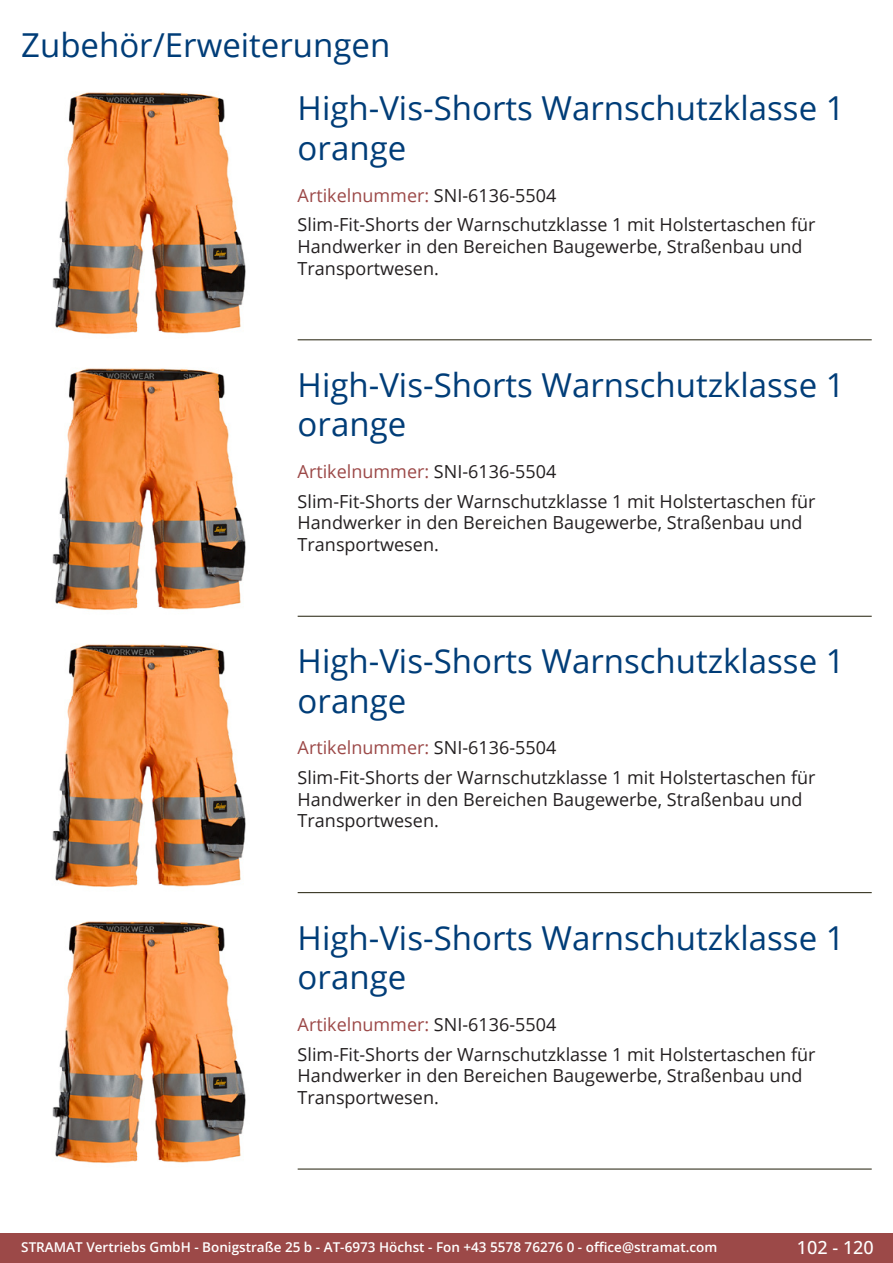
<style>
.page{position:relative;width:893px;height:1263px;background:#fff}
.page>*{position:absolute;margin:0;border:0;box-sizing:border-box;transform-origin:0 0}
.Produkttitel{font:33px/39.6px "Open Sans";color:#003d78}
.RastTitel{font:33px "Open Sans";color:#003d78}
.Beschreibung_Text{font:18px/21.6px "Open Sans";color:#231f20}
.TechDaten_Überschrif{font:18px "Open Sans";color:#9c4948}
.t1{font:500 18px "Open Sans";color:#fff}
.t2{font:600 13.5px "Open Sans";color:#fff}
.s1{color:#231f20}
</style>
<div class="page">
<div style="left:0;top:1233px;width:893px;height:30px;background:#9c4948"></div>
<hr style="left:298px;top:340px;width:574px;height:1px;background:#201d08">
<hr style="left:298px;top:616px;width:574px;height:1px;background:#201d08">
<hr style="left:298px;top:892px;width:574px;height:1px;background:#201d08">
<hr style="left:298px;top:1169px;width:574px;height:1px;background:#201d08">
<img style="left:52px;top:92px;width:194px;height:242px">
<img style="left:52px;top:368px;width:194px;height:242px">
<img style="left:52px;top:644px;width:194px;height:243px">
<img style="left:52px;top:921px;width:194px;height:242px">
<p class="RastTitel" style="left:21px;top:22px;width:370px">Zubehör/Erweiterungen</p>
<p class="Produkttitel" style="left:298px;top:88px;width:548px">High-Vis-Shorts Warnschutzklasse 1 orange</p>
<p class="TechDaten_Überschrif" style="left:298px;top:183px;width:260px">Artikelnummer: <span class="s1">SNI-6136-5504</span></p>
<p class="Beschreibung_Text" style="left:298px;top:214px;width:519px">Slim-Fit-Shorts der Warnschutzklasse 1 mit Holstertaschen fü r<br>Handwerker in den Bereichen Baugewerbe, Straßenbau und<br>Transportwesen.</p>
<p class="Produkttitel" style="left:298px;top:364px;width:548px">High-Vis-Shorts Warnschutzklasse 1 orange</p>
<p class="TechDaten_Überschrif" style="left:298px;top:459px;width:260px">Artikelnummer: <span class="s1">SNI-6136-5504</span></p>
<p class="Beschreibung_Text" style="left:298px;top:490px;width:519px">Slim-Fit-Shorts der Warnschutzklasse 1 mit Holstertaschen fü r<br>Handwerker in den Bereichen Baugewerbe, Straßenbau und<br>Transportwesen.</p>
<p class="Produkttitel" style="left:298px;top:640px;width:548px">High-Vis-Shorts Warnschutzklasse 1 orange</p>
<p class="TechDaten_Überschrif" style="left:298px;top:735px;width:260px">Artikelnummer: <span class="s1">SNI-6136-5504</span></p>
<p class="Beschreibung_Text" style="left:298px;top:766px;width:519px">Slim-Fit-Shorts der Warnschutzklasse 1 mit Holstertaschen fü r<br>Handwerker in den Bereichen Baugewerbe, Straßenbau und<br>Transportwesen.</p>
<p class="Produkttitel" style="left:298px;top:917px;width:548px">High-Vis-Shorts Warnschutzklasse 1 orange</p>
<p class="TechDaten_Überschrif" style="left:298px;top:1012px;width:260px">Artikelnummer: <span class="s1">SNI-6136-5504</span></p>
<p class="Beschreibung_Text" style="left:298px;top:1043px;width:519px">Slim-Fit-Shorts der Warnschutzklasse 1 mit Holstertaschen fü r<br>Handwerker in den Bereichen Baugewerbe, Straßenbau und<br>Transportwesen.</p>
<p class="t2" style="left:21px;top:1238px;width:698px">STRAMAT Vertriebs GmbH - Bonigstraße 25 b - AT-6973 Höchst - Fon +43 5578 76276 0 - office@stramat.com</p>
<p class="t1" style="left:797px;top:1234px;width:78px">102 - 120</p>
</div>
